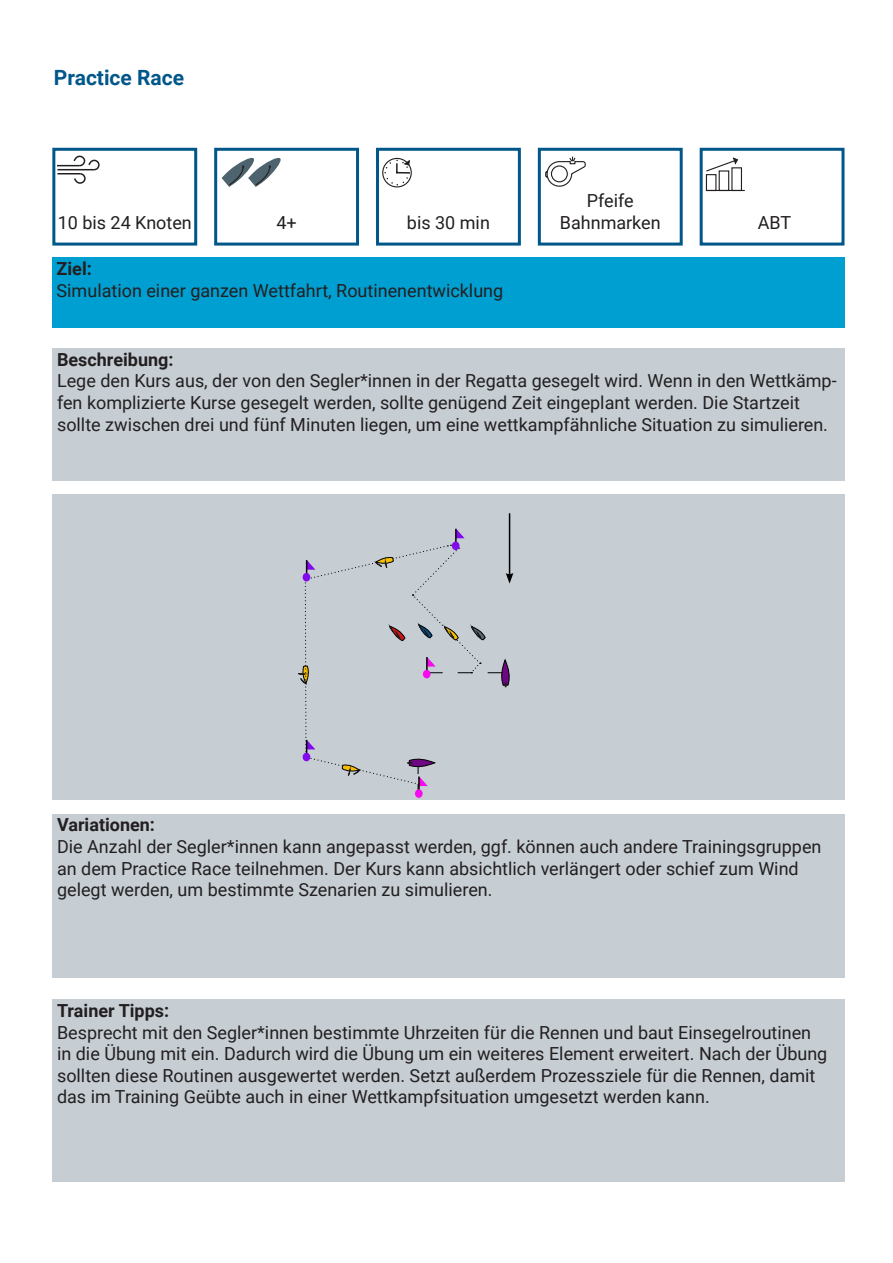
<style>
.page{position:relative;width:893px;height:1263px;background:#fff}
.page>*{position:absolute;margin:0;border:0;box-sizing:border-box;transform-origin:0 0}
.t1{font:700 21px "Roboto";color:#01578a}
.t2{font:18px/21.6px "Roboto";color:#231f20}
.t3{font:700 18px "Roboto";color:#231f20}
</style>
<div class="page">
<div style="left:52px;top:148px;width:145px;height:98px;border:3px solid #01578a"></div>
<div style="left:214px;top:148px;width:145px;height:98px;border:3px solid #01578a"></div>
<div style="left:376px;top:148px;width:145px;height:98px;border:3px solid #01578a"></div>
<div style="left:538px;top:148px;width:145px;height:98px;border:3px solid #01578a"></div>
<div style="left:700px;top:148px;width:144px;height:98px;border:3px solid #01578a"></div>
<div style="left:52px;top:257px;width:792px;height:71px;background:#009fd1"></div>
<div style="left:53px;top:348px;width:792px;height:133px;background:#c6ced4"></div>
<div style="left:53px;top:494px;width:792px;height:306px;background:#c6ced4"></div>
<div style="left:53px;top:814px;width:792px;height:163px;background:#c6ced4"></div>
<div style="left:53px;top:999px;width:792px;height:182px;background:#c6ced4"></div>
<svg style="left:57px;top:155px;width:43px;height:29px"></svg>
<div style="left:382px;top:158px;width:30px;height:29px;border:1px solid #231f20;border-radius:50%"></div>
<svg style="left:384px;top:160px;width:26px;height:25px"></svg>
<svg style="left:545px;top:156px;width:41px;height:31px"></svg>
<svg style="left:705px;top:158px;width:40px;height:34px"></svg>
<svg style="left:222px;top:157px;width:59px;height:30px"></svg>
<hr style="left:509px;top:513px;width:1px;height:62px;background:#000">
<div style="left:415px;top:789px;width:8px;height:9px;background:#f70aed;border-radius:50%"></div>
<svg style="left:298px;top:527px;width:215px;height:267px"></svg>
<p class="t1" style="left:54px;top:62px;width:132px">Practice Race</p>
<p class="t2" style="left:58px;top:211px;width:136px">10 bis 24 Knoten</p>
<p class="t2" style="left:276px;top:211px;width:22px">4+</p>
<p class="t2" style="left:407px;top:211px;width:84px">bis 30 min</p>
<p class="t3" style="left:57px;top:256px;width:37px">Ziel:</p>
<p class="t2" style="left:57px;top:279px;width:448px">Simulation einer ganzen Wettfahrt, Routinenentwicklung</p>
<p class="t2" style="left:587px;top:190px;width:48px">Pfeife</p>
<p class="t2" style="left:560px;top:211px;width:102px">Bahnmarken</p>
<p class="t2" style="left:758px;top:211px;width:35px">ABT</p>
<p class="t3" style="left:57px;top:347px;width:118px">Beschreibung:</p>
<p class="t2" style="left:57px;top:369px;width:781px">Lege den Kurs aus, der von den Segler*innen in der Regatta gesegelt wird. Wenn in den Wettkämp&shy;fen komplizierte Kurse gesegelt werden, sollte genügend Zeit eingeplant werden. Die Startzeit sollte zwischen drei und fünf Minuten liegen, um eine wettkampfähnliche Situation zu simulieren.</p>
<p class="t3" style="left:57px;top:812px;width:99px">Variationen:</p>
<p class="t2" style="left:57px;top:835px;width:766px">Die Anzahl der Segler*innen kann angepasst werden, ggf. können auch andere Trainingsgruppen an dem Practice Race teilnehmen. Der Kurs kann absichtlich verlängert oder schief zum Wind gelegt werden, um bestimmte Szenarien zu simulieren.</p>
<p class="t3" style="left:57px;top:998px;width:114px">Trainer Tipps:</p>
<p class="t2" style="left:57px;top:1021px;width:772px">Besprecht mit den Segler*innen bestimmte Uhrzeiten für die Rennen und baut Einsegelroutinen in die Übung mit ein. Dadurch wird die Übung um ein weiteres Element erweitert. Nach der Übung sollten diese Routinen ausgewertet werden. Setzt außerdem Prozessziele für die Rennen, damit das im Training Geübte auch in einer Wettkampfsituation umgesetzt werden kann.</p>
</div>
